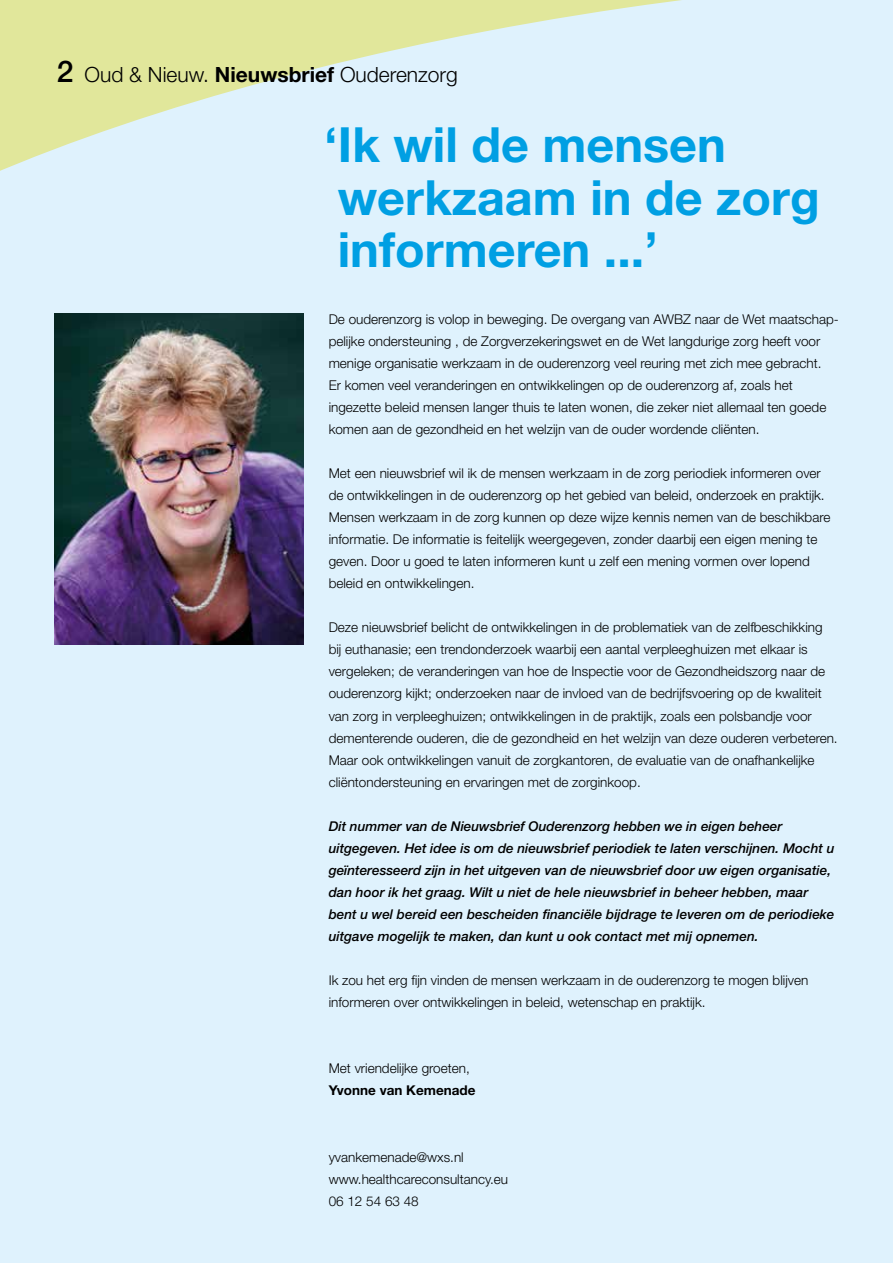
<style>
.page{position:relative;width:893px;height:1263px;background:#dff2fd}
.page>*{position:absolute;margin:0;border:0;box-sizing:border-box;transform-origin:0 0}
.t1{font:700 48.6px/52.5px "Helvetica Neue LT Std";color:#009fe3}
.t2{font:300 21px "Helvetica Neue LT Std";color:#000}
.t3{font:300 13.5px/22px "Helvetica Neue LT Std";color:#000}
.t4{font:italic 500 13.5px/22px "Helvetica Neue LT Std";color:#000}
.t5{font:700 13.5px "Helvetica Neue LT Std";color:#000}
.s1{font-weight:500;font-size:30px}
.s2{font-weight:700}
</style>
<div class="page">
<svg style="left:0;top:0;width:681px;height:171px"></svg>
<img style="left:54px;top:314px;width:249px;height:330px">
<h2 class="t2" style="left:57px;top:62px;width:403px"><span class="s1">2</span> Oud &amp; Nieuw. <span class="s2">Nieuwsbrief</span> Ouderenzorg</h2>
<h1 class="t1" style="left:324px;top:117px;width:497px">‘Ik wil de mensen werkzaam in de zorg informeren ...’</h1>
<p class="t3" style="left:329px;top:307px;width:512px">De ouderenzorg is volop in beweging. De overgang van AWBZ naar de Wet maatschap&shy;pelijke ondersteuning , de Zorgverzekeringswet en de Wet langdurige zorg heeft voor menige organisatie werkzaam in de ouderenzorg veel reuring met zich mee gebracht.<br>Er komen veel veranderingen en ontwikkelingen op de ouderenzorg af, zoals het ingezette beleid mensen langer thuis te laten wonen, die zeker niet allemaal ten goede komen aan de gezondheid en het welzijn van de ouder wordende cliënten.</p>
<p class="t3" style="left:329px;top:462px;width:503px">Met een nieuwsbrief wil ik de mensen werkzaam in de zorg periodiek informeren over de ontwikkelingen in de ouderenzorg op het gebied van beleid, onderzoek en praktijk.<br>Mensen werkzaam in de zorg kunnen op deze wijze kennis nemen van de beschikbare informatie. De informatie is feitelijk weergegeven, zonder daarbij een eigen mening te geven. Door u goed te laten informeren kunt u zelf een mening vormen over lopend beleid en ontwikkelingen.</p>
<p class="t3" style="left:329px;top:616px;width:510px">Deze nieuwsbrief belicht de ontwikkelingen in de problematiek van de zelfbeschikking bij euthanasie; een trendonderzoek waarbij een aantal verpleeghuizen met elkaar is vergeleken; de veranderingen van hoe de Inspectie voor de Gezondheidszorg naar de ouderenzorg kijkt; onderzoeken naar de invloed van de bedrijfsvoering op de kwaliteit van zorg in verpleeghuizen; ontwikkelingen in de praktijk, zoals een polsbandje voor dementerende ouderen, die de gezondheid en het welzijn van deze ouderen verbeteren.<br>Maar ook ontwikkelingen vanuit de zorgkantoren, de evaluatie van de onafhankelijke cliëntondersteuning en ervaringen met de zorginkoop.</p>
<p class="t4" style="left:329px;top:815px;width:507px">Dit nummer van de Nieuwsbrief Ouderenzorg hebben we in eigen beheer uitgegeven. Het idee is om de nieuwsbrief periodiek te laten verschijnen. Mocht u geïnteresseerd zijn in het uitgeven van de nieuwsbrief door uw eigen organisatie, dan hoor ik het graag. Wilt u niet de hele nieuwsbrief in beheer hebben, maar bent u wel bereid een bescheiden financiële bijdrage te leveren om de periodieke uitgave mogelijk te maken, dan kunt u ook contact met mij opnemen.</p>
<p class="t3" style="left:329px;top:969px;width:481px">Ik zou het erg fijn vinden de mensen werkzaam in de ouderenzorg te mogen blijven informeren over ontwikkelingen in beleid, wetenschap en praktijk.</p>
<p class="t3" style="left:329px;top:1057px;width:143px">Met vriendelijke groeten,</p>
<p class="t5" style="left:329px;top:1082px;width:148px">Yvonne van Kemenade</p>
<p class="t3" style="left:329px;top:1145px;width:181px">yvankemenade@wxs.nl www.healthcareconsultancy.eu<br>06 12 54 63 48</p>
</div>
